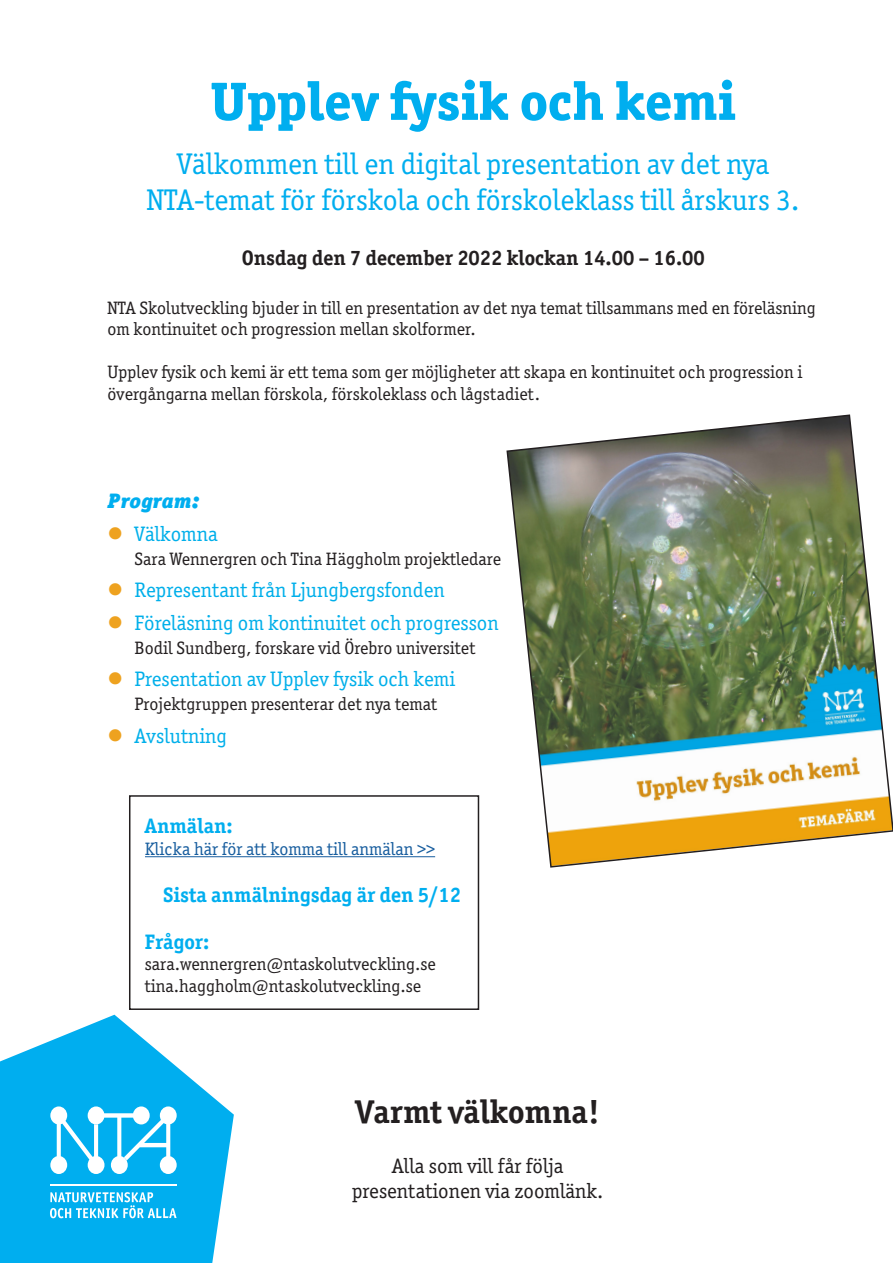
<style>
.page{position:relative;width:893px;height:1263px;background:#fff}
.page>*{position:absolute;margin:0;border:0;box-sizing:border-box;transform-origin:0 0}
.Styckeformat_1{font:800 54px "Officina Serif ITC Pro";color:#00aeef}
.t1{font:700 33px "Officina Serif ITC Pro";color:#231f20}
.Styckeformat_1-2{font:30px/36px "Officina Serif ITC Pro";color:#00aeef;text-align:center}
.t2{font:21px "Officina Serif ITC Pro";color:#00afea}
.t3{font:21px/25.2px "Officina Serif ITC Pro";color:#231f20;text-align:center}
.t4{font:700 21px "Officina Serif ITC Pro";color:#00aeef}
.t5{font:700 21px "Officina Serif ITC Pro";color:#231f20}
.t6{font:italic 900 21px "Officina Serif ITC Pro";letter-spacing:.005em;color:#00aeef}
.t7{font:18px/21.6px "Officina Serif ITC Pro";color:#231f20}
.t8{font:18px "Officina Serif ITC Pro";color:#175d9e}
</style>
<div class="page">
<img style="left:506px;top:414px;width:387px;height:454px">
<div style="left:129px;top:795px;width:350px;height:215px;border:2px solid #231f20"></div>
<svg style="left:0;top:1015px;width:234px;height:248px;fill:#00aeef"></svg>
<svg style="left:232px;top:1022px;width:2px;height:26px"></svg>
<svg style="left:50px;top:1192px;width:127px;height:26px;background:#4dc6f3"></svg>
<hr style="left:50px;top:1185px;width:127px;height:1px;background:#fff">
<svg style="left:50px;top:1106px;width:127px;height:68px"></svg>
<hr style="left:145px;top:856px;width:290px;height:1px;background:#175d9e">
<p class="Styckeformat_1" style="left:211px;top:67px;width:527px">Upplev fysik och kemi</p>
<p class="Styckeformat_1-2" style="left:147px;top:146px;width:654px">Välkommen till en digital presentation av det nya<br>NTA-temat för förskola och förskoleklass till årskurs 3.</p>
<p class="t5" style="left:242px;top:245px;width:465px">Onsdag den 7 december 2022 klockan 14.00 – 16.00</p>
<p class="t7" style="left:108px;top:297px;width:710px">NTA Skolutveckling bjuder in till en presentation av det nya temat tillsammans med en föreläsning om kontinuitet och progression mellan skolformer.</p>
<p class="t7" style="left:108px;top:361px;width:697px">Upplev fysik och kemi är ett tema som ger möjligheter att skapa en kontinuitet och progression i övergångarna mellan förskola, förskoleklass och lågstadiet.</p>
<p class="t6" style="left:108px;top:488px;width:93px">Program:</p>
<p class="t2" style="left:135px;top:521px;width:85px">Välkomna</p>
<p class="t7" style="left:135px;top:548px;width:368px">Sara Wennergren och Tina Häggholm projektledare</p>
<p class="t2" style="left:135px;top:578px;width:312px">Representant från Ljungbergsfonden</p>
<p class="t2" style="left:135px;top:610px;width:366px">Föreläsning om kontinuitet och progresson</p>
<p class="t7" style="left:135px;top:637px;width:342px">Bodil Sundberg, forskare vid Örebro universitet</p>
<p class="t2" style="left:135px;top:667px;width:322px">Presentation av Upplev fysik och kemi</p>
<p class="t7" style="left:135px;top:693px;width:304px">Projektgruppen presenterar det nya temat</p>
<p class="t2" style="left:135px;top:723px;width:94px">Avslutning</p>
<p class="t4" style="left:145px;top:813px;width:89px">Anmälan:</p>
<p class="t8" style="left:145px;top:838px;width:292px">Klicka här för att komma till anmälan &gt;&gt;</p>
<p class="t4" style="left:163px;top:882px;width:300px">Sista anmälningsdag är den 5/12</p>
<p class="t4" style="left:145px;top:928px;width:66px">Frågor:</p>
<p class="t7" style="left:145px;top:953px;width:292px">sara.wennergren@ntaskolutveckling.se</p>
<p class="t7" style="left:145px;top:975px;width:278px">tina.haggholm@ntaskolutveckling.se</p>
<p class="t1" style="left:356px;top:1091px;width:245px">Varmt välkomna!</p>
<p class="t3" style="left:352px;top:1153px;width:253px">Alla som vill får följa presentationen via zoomlänk.</p>
</div>
